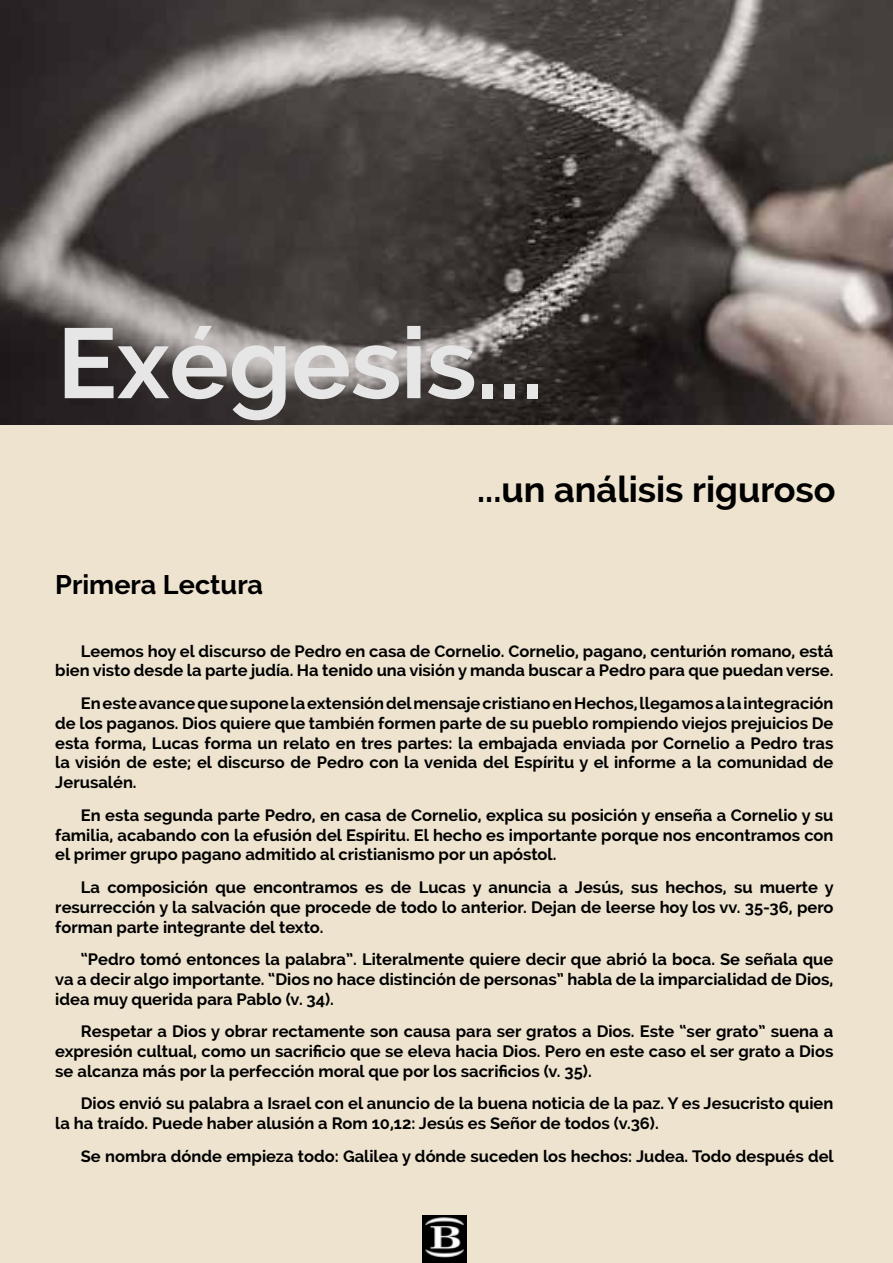
<style>
.page{position:relative;width:893px;height:1263px;background:#fff}
.page>*{position:absolute;margin:0;border:0;box-sizing:border-box;transform-origin:0 0}
.t1{font:700 99px "Raleway";color:#e6e6e6}
.t2{font:700 36px "Raleway";color:#000}
.t3{font:700 27px "Raleway";color:#000}
.t4{font:700 16.5px/19.8px "Raleway";color:#000;text-align:justify}
</style>
<div class="page">
<div style="left:0;top:425px;width:893px;height:838px;background:#ede3cf"></div>
<img style="left:0;top:0;width:893px;height:425px">
<img style="left:422px;top:1216px;width:44px;height:47px">
<h1 class="t1" style="left:57px;top:307px;width:487px">Exégesis...</h1>
<h3 class="t3" style="left:55px;top:569px;width:209px">Primera Lectura</h3>
<h2 class="t2" style="left:477px;top:469px;width:360px">...un análisis riguroso</h2>
<p class="t4" style="left:55px;top:641px;width:780px;text-align:right">Leemos hoy el discurso de Pedro en casa de Cornelio. Cornelio, pagano, centurión romano, está bien visto desde la parte judía. Ha tenido una visión y manda buscar a Pedro para que puedan verse.</p>
<p class="t4" style="left:55px;top:693px;width:780px;text-indent:26px">En este avance que supone la extensión del mensaje cristiano en Hechos, llegamos a la integración de los paganos. Dios quiere que también formen parte de su pueblo rompiendo viejos prejuicios De esta forma, Lucas forma un relato en tres partes: la embajada enviada por Cornelio a Pedro tras la visión de este; el discurso de Pedro con la venida del Espíritu y el informe a la comunidad de Jerusalén.</p>
<p class="t4" style="left:55px;top:805px;width:780px;text-indent:26px">En esta segunda parte Pedro, en casa de Cornelio, explica su posición y enseña a Cornelio y su familia, acabando con la efusión del Espíritu. El hecho es importante porque nos encontramos con el primer grupo pagano admitido al cristianismo por un apóstol.</p>
<p class="t4" style="left:55px;top:877px;width:780px;text-indent:26px">La composición que encontramos es de Lucas y anuncia a Jesús, sus hechos, su muerte y resurrección y la salvación que procede de todo lo anterior. Dejan de leerse hoy los vv. 35-36, pero forman parte integrante del texto.</p>
<p class="t4" style="left:55px;top:949px;width:780px;text-indent:26px">“Pedro tomó entonces la palabra”. Literalmente quiere decir que abrió la boca. Se señala que va a decir algo importante. “Dios no hace distinción de personas” habla de la imparcialidad de Dios, idea muy querida para Pablo (v. 34).</p>
<p class="t4" style="left:55px;top:1022px;width:780px;text-indent:26px">Respetar a Dios y obrar rectamente son causa para ser gratos a Dios. Este “ser grato” suena a expresión cultual, como un sacrificio que se eleva hacia Dios. Pero en este caso el ser grato a Dios se alcanza más por la perfección moral que por los sacrificios (v. 35).</p>
<p class="t4" style="left:55px;top:1094px;width:780px;text-indent:26px">Dios envió su palabra a Israel con el anuncio de la buena noticia de la paz. Y es Jesucristo quien la ha traído. Puede haber alusión a Rom 10,12: Jesús es Señor de todos (v.36).</p>
<p class="t4" style="left:81px;top:1146px;width:754px">Se nombra dónde empieza todo: Galilea y dónde suceden los hechos: Judea. Todo después del</p>
</div>
